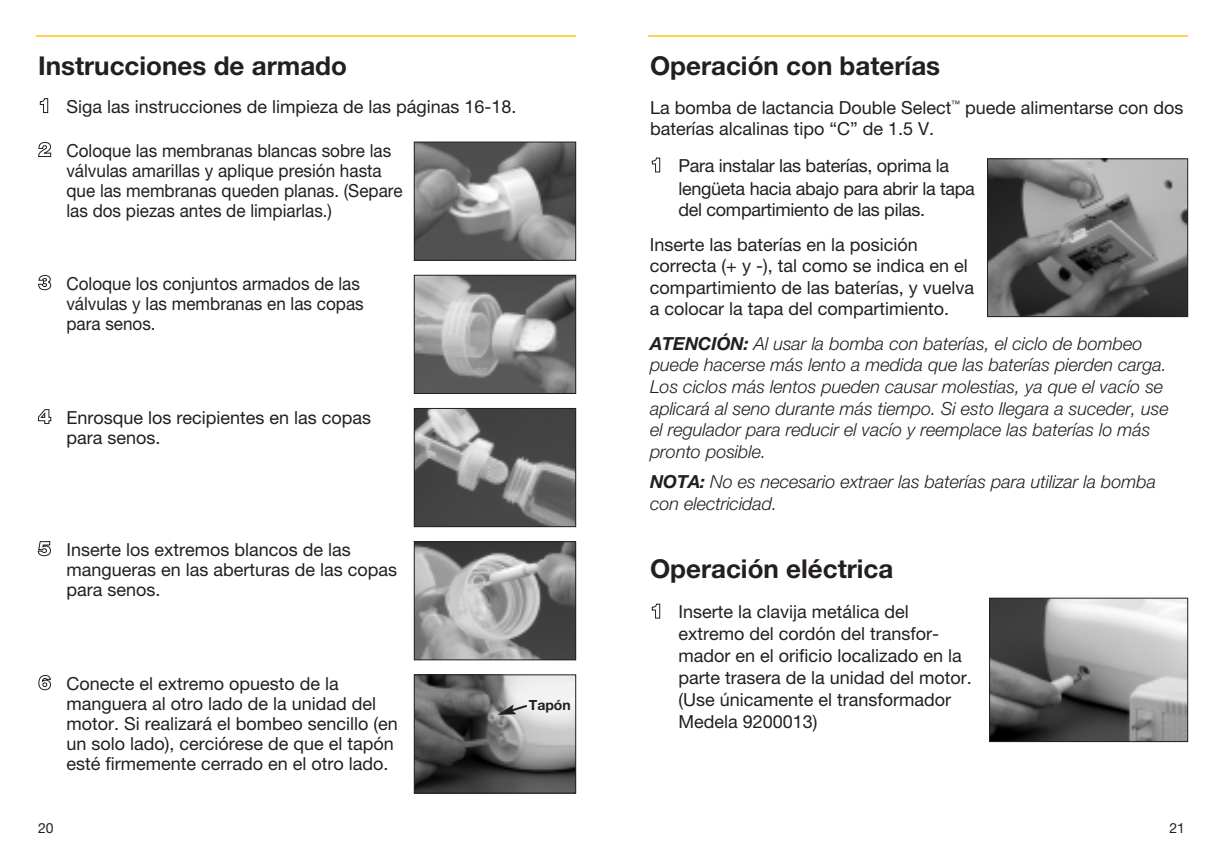
<style>
.page{position:relative;width:1224px;height:864px;background:#fff}
.page>*{position:absolute;margin:0;border:0;box-sizing:border-box;transform-origin:0 0}
.t1{font:700 26px "Helvetica Neue";color:#231f20}
.t2{font:18px/22px "Helvetica Neue";color:#231f20}
.t3{font:italic 300 18px/21.6px "Helvetica Neue";color:#231f20}
.t4{font:18px/20px "Helvetica Neue";color:#231f20;scale:.95 1}
.t5{font:700 14px "Helvetica Neue";color:#231f20}
.t6{font:14px "Helvetica Neue";color:#231f20}
.s1{font-weight:900;font-size:20px;color:#fff}
.s2{font-weight:700}
</style>
<div class="page">
<hr style="left:648px;top:35px;width:540px;height:2px;background:#fed24c">
<hr style="left:36px;top:35px;width:540px;height:2px;background:#fed24c">
<img style="left:989px;top:161px;width:197px;height:154px">
<div style="left:987px;top:159px;width:201px;height:158px;border:1px solid #231f20"></div>
<img style="left:991px;top:600px;width:195px;height:140px">
<div style="left:989px;top:598px;width:199px;height:144px;border:1px solid #231f20"></div>
<img style="left:416px;top:144px;width:158px;height:115px">
<div style="left:414px;top:142px;width:162px;height:119px;border:1px solid #231f20"></div>
<img style="left:416px;top:277px;width:158px;height:115px">
<div style="left:414px;top:275px;width:162px;height:119px;border:1px solid #231f20"></div>
<img style="left:416px;top:410px;width:158px;height:115px">
<div style="left:414px;top:408px;width:162px;height:119px;border:1px solid #231f20"></div>
<img style="left:416px;top:543px;width:158px;height:115px">
<div style="left:414px;top:541px;width:162px;height:119px;border:1px solid #231f20"></div>
<img style="left:416px;top:677px;width:158px;height:114px">
<div style="left:414px;top:675px;width:162px;height:118px;border:1px solid #231f20"></div>
<svg style="left:497px;top:703px;width:32px;height:12px"></svg>
<h1 class="t1" style="left:38px;top:56px;width:311px">Instrucciones de armado</h1>
<p class="t2" style="left:38px;top:97px;width:480px"><span class="s1">1</span> Siga las instrucciones de limpieza de las páginas 16-18.</p>
<p class="t4" style="left:66px;top:142px;width:356px;text-indent:-28px"><span class="s1">2</span> Coloque las membranas blancas sobre las válvulas amarillas y aplique presión hasta que las membranas queden planas. (Separe las dos piezas antes de limpiarlas.)</p>
<p class="t4" style="left:66px;top:275px;width:315px;text-indent:-28px"><span class="s1">3</span> Coloque los conjuntos armados de las válvulas y las membranas en las copas para senos.</p>
<p class="t2" style="left:66px;top:409px;width:306px;line-height:20px;text-indent:-28px"><span class="s1">4</span> Enrosque los recipientes en las copas para senos.</p>
<p class="t2" style="left:66px;top:541px;width:332px;line-height:20px;text-indent:-28px"><span class="s1">5</span> Inserte los extremos blancos de las mangueras en las aberturas de las copas para senos.</p>
<p class="t2" style="left:66px;top:675px;width:333px;line-height:20px;text-indent:-28px"><span class="s1">6</span> Conecte el extremo opuesto de la manguera al otro lado de la unidad del motor. Si realizará el bombeo sencillo (en un solo lado), cerciórese de que el tapón esté firmemente cerrado en el otro lado.</p>
<p class="t5" style="left:529px;top:700px;width:43px">Tapón</p>
<h1 class="t1" style="left:650px;top:56px;width:292px">Operación con baterías</h1>
<p class="t2" style="left:650px;top:98px;width:535px">La bomba de lactancia Double Select<sup>™</sup> puede alimentarse con dos baterías alcalinas tipo “C” de 1.5 V.</p>
<p class="t2" style="left:678px;top:156px;width:298px;text-indent:-28px"><span class="s1">1</span> Para instalar las baterías, oprima la lengüeta hacia abajo para abrir la tapa del compartimiento de las pilas.</p>
<p class="t2" style="left:650px;top:235px;width:326px">Inserte las baterías en la posición correcta (+ y -), tal como se indica en el compartimiento de las baterías, y vuelva a colocar la tapa del compartimiento.</p>
<p class="t3" style="left:650px;top:334px;width:520px"><span class="s2">ATENCIÓN:</span> Al usar la bomba con baterías, el ciclo de bombeo puede hacerse más lento a medida que las baterías pierden carga.<br>Los ciclos más lentos pueden causar molestias, ya que el vacío se aplicará al seno durante más tiempo. Si esto llegara a suceder, use el regulador para reducir el vacío y reemplace las baterías lo más pronto posible.</p>
<p class="t3" style="left:650px;top:473px;width:508px"><span class="s2">NOTA:</span> No es necesario extraer las baterías para utilizar la bomba con electricidad.</p>
<h1 class="t1" style="left:650px;top:560px;width:245px">Operación eléctrica</h1>
<p class="t2" style="left:678px;top:602px;width:295px;text-indent:-28px"><span class="s1">1</span> Inserte la clavija metálica del extremo del cordón del transfor&shy;mador en el orificio localizado en la parte trasera de la unidad del motor. (Use únicamente el transformador<br>Medela 9200013)</p>
<p class="t6" style="left:38px;top:823px;width:17px">20</p>
<p class="t6" style="left:1170px;top:823px;width:17px">21</p>
</div>
